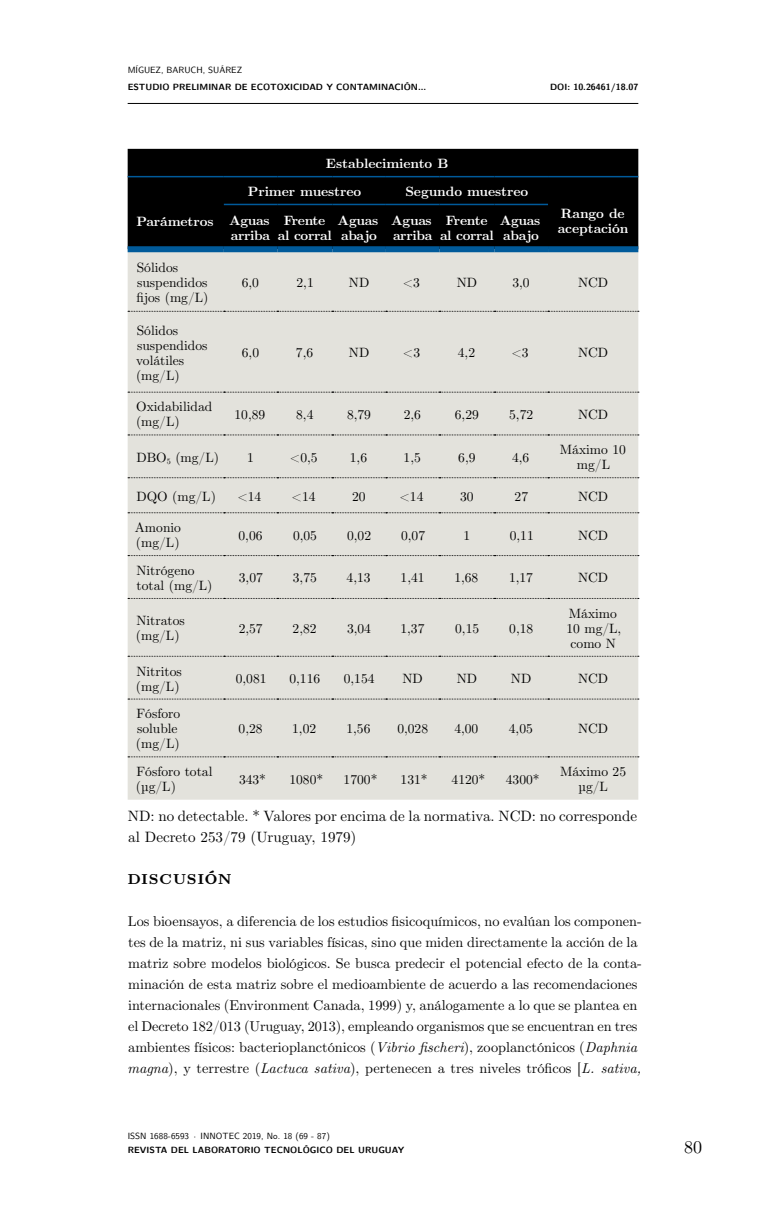
<style>
.page{position:relative;width:766px;height:1212px;background:#fff}
.page>*{position:absolute;margin:0;border:0;box-sizing:border-box;transform-origin:0 0}
.t1{font:700 19.2px "CMU Serif";letter-spacing:.025em;color:#000}
.t2{font:18px "CMU Serif";color:#000}
.t3{font:15px/21px "CMU Serif";color:#000}
.t4{font:14.25px/21px "CMU Serif";color:#000}
.t5{font:13.5px/15px "CMU Serif";color:#000}
.t6{font:700 13.5px/15px "CMU Serif";letter-spacing:-.025em;color:#fff}
.t7{font:700 9px "CMU Sans Serif";color:#000}
.t8{font:9px "CMU Sans Serif";letter-spacing:.005em;color:#000}
.s1{font-style:italic}
</style>
<div class="page">
<hr style="left:128px;top:103px;width:510px;height:1px;background:#000">
<div style="left:128px;top:149px;width:510px;height:97px;background:#000"></div>
<div style="left:128px;top:252px;width:510px;height:548px;background:#e3e2dc"></div>
<div style="left:128px;top:246px;width:96px;height:6px;background:#005a9a"></div>
<div style="left:224px;top:246px;width:53px;height:6px;background:#005a9a"></div>
<div style="left:277px;top:246px;width:55px;height:6px;background:#005a9a"></div>
<div style="left:332px;top:246px;width:54px;height:6px;background:#005a9a"></div>
<div style="left:386px;top:246px;width:53px;height:6px;background:#005a9a"></div>
<div style="left:439px;top:246px;width:55px;height:6px;background:#005a9a"></div>
<div style="left:494px;top:246px;width:54px;height:6px;background:#005a9a"></div>
<div style="left:548px;top:246px;width:90px;height:6px;background:#005a9a"></div>
<svg style="left:128px;top:311px;width:510px;height:1px"></svg>
<svg style="left:128px;top:392px;width:510px;height:1px"></svg>
<svg style="left:128px;top:435px;width:510px;height:1px"></svg>
<svg style="left:128px;top:477px;width:510px;height:1px"></svg>
<svg style="left:128px;top:512px;width:510px;height:1px"></svg>
<svg style="left:128px;top:555px;width:510px;height:1px"></svg>
<svg style="left:128px;top:598px;width:510px;height:1px"></svg>
<svg style="left:128px;top:656px;width:510px;height:1px"></svg>
<svg style="left:128px;top:699px;width:510px;height:1px"></svg>
<svg style="left:128px;top:756px;width:510px;height:1px"></svg>
<hr style="left:128px;top:176px;width:96px;height:1px;background:#005a9a">
<hr style="left:224px;top:176px;width:53px;height:1px;background:#005a9a">
<hr style="left:277px;top:176px;width:55px;height:1px;background:#005a9a">
<hr style="left:332px;top:176px;width:54px;height:1px;background:#005a9a">
<hr style="left:386px;top:176px;width:53px;height:1px;background:#005a9a">
<hr style="left:439px;top:176px;width:55px;height:1px;background:#005a9a">
<hr style="left:494px;top:176px;width:54px;height:1px;background:#005a9a">
<hr style="left:548px;top:176px;width:90px;height:1px;background:#005a9a">
<hr style="left:224px;top:204px;width:53px;height:1px;background:#005a9a">
<hr style="left:277px;top:204px;width:55px;height:1px;background:#005a9a">
<hr style="left:332px;top:204px;width:54px;height:1px;background:#005a9a">
<hr style="left:386px;top:204px;width:53px;height:1px;background:#005a9a">
<hr style="left:439px;top:204px;width:55px;height:1px;background:#005a9a">
<hr style="left:494px;top:204px;width:54px;height:1px;background:#005a9a">
<p class="t8" style="left:128px;top:62px;width:116px">MÍGUEZ, BARUCH, SUÁREZ</p>
<p class="t7" style="left:128px;top:79px;width:300px">ESTUDIO PRELIMINAR DE ECOTOXICIDAD Y CONTAMINACIÓN...</p>
<p class="t7" style="left:550px;top:79px;width:90px">DOI: 10.26461/18.07</p>
<p class="t6" style="left:326px;top:156px;width:124px">Establecimiento B</p>
<p class="t6" style="left:136px;top:214px;width:79px">Parámetros</p>
<p class="t5" style="left:136px;top:260px;width:73px">Sólidos suspendidos fijos (mg/L)</p>
<p class="t5" style="left:136px;top:322px;width:73px">Sólidos suspendidos volátiles (mg/L)</p>
<p class="t6" style="left:248px;top:184px;width:115px">Primer muestreo</p>
<p class="t6" style="left:405px;top:184px;width:124px">Segundo muestreo</p>
<p class="t6" style="left:229px;top:212px;width:43px">Aguas arriba</p>
<p class="t6" style="left:278px;top:212px;width:55px;text-align:center">Frente al corral</p>
<p class="t6" style="left:337px;top:212px;width:42px">Aguas abajo</p>
<p class="t6" style="left:391px;top:212px;width:43px">Aguas arriba</p>
<p class="t6" style="left:440px;top:212px;width:55px;text-align:center">Frente al corral</p>
<p class="t6" style="left:499px;top:212px;width:42px">Aguas abajo</p>
<p class="t6" style="left:557px;top:206px;width:72px">Rango de aceptación</p>
<p class="t5" style="left:242px;top:275px;width:19px">6,0</p>
<p class="t5" style="left:296px;top:275px;width:19px">2,1</p>
<p class="t5" style="left:349px;top:275px;width:22px">ND</p>
<p class="t5" style="left:402px;top:275px;width:19px">&lt;3</p>
<p class="t5" style="left:456px;top:275px;width:22px">ND</p>
<p class="t5" style="left:512px;top:275px;width:19px">3,0</p>
<p class="t5" style="left:578px;top:275px;width:32px">NCD</p>
<p class="t5" style="left:242px;top:345px;width:19px">6,0</p>
<p class="t5" style="left:296px;top:345px;width:19px">7,6</p>
<p class="t5" style="left:349px;top:345px;width:22px">ND</p>
<p class="t5" style="left:402px;top:345px;width:19px">&lt;3</p>
<p class="t5" style="left:457px;top:345px;width:19px">4,2</p>
<p class="t5" style="left:511px;top:345px;width:19px">&lt;3</p>
<p class="t5" style="left:578px;top:345px;width:32px">NCD</p>
<p class="t5" style="left:136px;top:399px;width:78px">Oxidabilidad (mg/L)</p>
<p class="t5" style="left:234px;top:407px;width:32px">10,89</p>
<p class="t5" style="left:296px;top:407px;width:19px">8,4</p>
<p class="t5" style="left:347px;top:407px;width:25px">8,79</p>
<p class="t5" style="left:403px;top:407px;width:19px">2,6</p>
<p class="t5" style="left:454px;top:407px;width:25px">6,29</p>
<p class="t5" style="left:509px;top:407px;width:25px">5,72</p>
<p class="t5" style="left:578px;top:407px;width:32px">NCD</p>
<p class="t5" style="left:136px;top:449px;width:84px">DBO<sub>5</sub> (mg/L)</p>
<p class="t5" style="left:247px;top:449px;width:8px">1</p>
<p class="t5" style="left:290px;top:449px;width:29px">&lt;0,5</p>
<p class="t5" style="left:350px;top:449px;width:19px">1,6</p>
<p class="t5" style="left:403px;top:449px;width:19px">1,5</p>
<p class="t5" style="left:458px;top:449px;width:19px">6,9</p>
<p class="t5" style="left:512px;top:449px;width:19px">4,6</p>
<p class="t5" style="left:559px;top:442px;width:67px;text-align:center">Máximo 10 mg/L</p>
<p class="t5" style="left:136px;top:488px;width:81px">DQO (mg/L)</p>
<p class="t5" style="left:237px;top:488px;width:26px">&lt;14</p>
<p class="t5" style="left:291px;top:488px;width:26px">&lt;14</p>
<p class="t5" style="left:352px;top:488px;width:15px">20</p>
<p class="t5" style="left:399px;top:488px;width:26px">&lt;14</p>
<p class="t5" style="left:460px;top:488px;width:15px">30</p>
<p class="t5" style="left:514px;top:488px;width:15px">27</p>
<p class="t5" style="left:578px;top:488px;width:32px">NCD</p>
<p class="t5" style="left:135px;top:520px;width:48px">Amonio (mg/L)</p>
<p class="t5" style="left:238px;top:527px;width:25px">0,06</p>
<p class="t5" style="left:293px;top:527px;width:25px">0,05</p>
<p class="t5" style="left:347px;top:527px;width:25px">0,02</p>
<p class="t5" style="left:401px;top:527px;width:25px">0,07</p>
<p class="t5" style="left:463px;top:527px;width:8px">1</p>
<p class="t5" style="left:509px;top:527px;width:25px">0,11</p>
<p class="t5" style="left:578px;top:527px;width:32px">NCD</p>
<p class="t5" style="left:136px;top:563px;width:78px">Nitrógeno total (mg/L)</p>
<p class="t5" style="left:239px;top:570px;width:25px">3,07</p>
<p class="t5" style="left:293px;top:570px;width:25px">3,75</p>
<p class="t5" style="left:346px;top:570px;width:25px">4,13</p>
<p class="t5" style="left:400px;top:570px;width:25px">1,41</p>
<p class="t5" style="left:454px;top:570px;width:25px">1,68</p>
<p class="t5" style="left:509px;top:570px;width:25px">1,17</p>
<p class="t5" style="left:578px;top:570px;width:32px">NCD</p>
<p class="t5" style="left:136px;top:613px;width:50px">Nitratos (mg/L)</p>
<p class="t5" style="left:239px;top:620px;width:25px">2,57</p>
<p class="t5" style="left:292px;top:620px;width:25px">2,82</p>
<p class="t5" style="left:347px;top:620px;width:25px">3,04</p>
<p class="t5" style="left:400px;top:620px;width:25px">1,37</p>
<p class="t5" style="left:455px;top:620px;width:25px">0,15</p>
<p class="t5" style="left:509px;top:620px;width:25px">0,18</p>
<p class="t5" style="left:566px;top:605px;width:56px;text-align:center">Máximo<br>10 mg/L, como N</p>
<p class="t5" style="left:136px;top:663px;width:47px">Nitritos (mg/L)</p>
<p class="t5" style="left:236px;top:671px;width:32px">0,081</p>
<p class="t5" style="left:289px;top:671px;width:32px">0,116</p>
<p class="t5" style="left:344px;top:671px;width:32px">0,154</p>
<p class="t5" style="left:402px;top:671px;width:22px">ND</p>
<p class="t5" style="left:456px;top:671px;width:22px">ND</p>
<p class="t5" style="left:511px;top:671px;width:22px">ND</p>
<p class="t5" style="left:578px;top:671px;width:32px">NCD</p>
<p class="t5" style="left:136px;top:706px;width:46px">Fósforo soluble (mg/L)</p>
<p class="t5" style="left:238px;top:721px;width:25px">0,28</p>
<p class="t5" style="left:292px;top:721px;width:25px">1,02</p>
<p class="t5" style="left:346px;top:721px;width:25px">1,56</p>
<p class="t5" style="left:397px;top:721px;width:32px">0,028</p>
<p class="t5" style="left:454px;top:721px;width:25px">4,00</p>
<p class="t5" style="left:508px;top:721px;width:25px">4,05</p>
<p class="t5" style="left:578px;top:721px;width:32px">NCD</p>
<p class="t5" style="left:136px;top:764px;width:78px">Fósforo total (µg/L)</p>
<p class="t5" style="left:239px;top:771px;width:28px">343*</p>
<p class="t5" style="left:289px;top:771px;width:35px">1080*</p>
<p class="t5" style="left:343px;top:771px;width:35px">1700*</p>
<p class="t5" style="left:400px;top:771px;width:28px">131*</p>
<p class="t5" style="left:451px;top:771px;width:35px">4120*</p>
<p class="t5" style="left:505px;top:771px;width:35px">4300*</p>
<p class="t5" style="left:560px;top:764px;width:67px;text-align:center">Máximo 25 µg/L</p>
<p class="t3" style="left:128px;top:805px;width:510px">ND: no detectable. * Valores por encima de la normativa. NCD: no corresponde al Decreto 253/79 (Uruguay, 1979)</p>
<h1 class="t1" style="left:127px;top:862px;width:106px">Discusión</h1>
<p class="t4" style="left:127px;top:910px;width:516px">Los bioensayos, a diferencia de los estudios fisicoquímicos, no evalúan los componen&shy;tes de la matriz, ni sus variables físicas, sino que miden directamente la acción de la matriz sobre modelos biológicos. Se busca predecir el potencial efecto de la conta&shy;minación de esta matriz sobre el medioambiente de acuerdo a las recomendaciones internacionales (Environment Canada, 1999) y, análogamente a lo que se plantea en el Decreto 182/013 (Uruguay, 2013), empleando organismos que se encuentran en tres ambientes físicos: bacterioplanctónicos (<span class="s1">Vibrio fischeri</span>), zooplanctónicos (<span class="s1">Daphnia magna</span>), y terrestre (<span class="s1">Lactuca sativa</span>), pertenecen a tres niveles tróficos [<span class="s1">L. sativa,</span></p>
<p class="t8" style="left:128px;top:1128px;width:204px">ISSN 1688-6593 · INNOTEC 2019, No. 18 (69 - 87)</p>
<p class="t7" style="left:128px;top:1142px;width:278px">REVISTA DEL LABORATORIO TECNOLÓGICO DEL URUGUAY</p>
<p class="t2" style="left:683px;top:1133px;width:20px">80</p>
</div>
